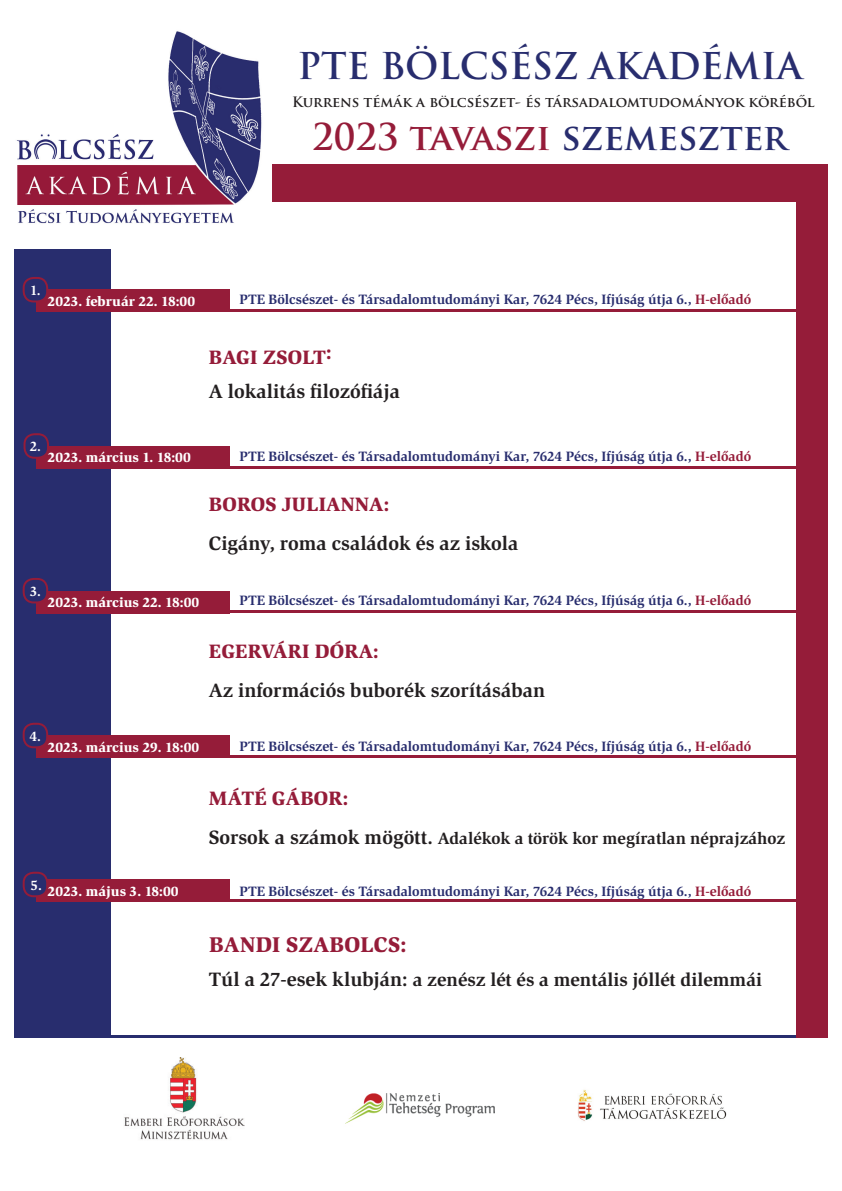
<style>
.page{position:relative;width:842px;height:1191px;background:#fff}
.page>*{position:absolute;margin:0;border:0;box-sizing:border-box;transform-origin:0 0}
.t1{font:700 36px/71px "Trajan Pro";color:#282d6e;text-align:center}
.t2{font:900 22px "Slimbach Itc TOT";letter-spacing:.015em;color:#951c39}
.t3{font:700 20px/39px "Slimbach Itc TOT";color:#231f20}
.t4{font:900 20px "Slimbach Itc TOT";letter-spacing:.015em;color:#951c39}
.t5{font:700 19px "Slimbach Itc TOT";color:#231f20}
.t6{font:700 17px "Slimbach Itc TOT";color:#231f20}
.t7{font:700 14px "Slimbach Itc TOT";color:#282d6e}
.t8{font:900 14px "Slimbach Itc TOT";color:#fff}
.t9{font:700 14px "Trajan Pro";color:#231f20}
.t10{font:700 14px "Slimbach Itc TOT";color:#fff}
.s1{color:#951c39}
.s2{font-weight:900;color:#951c39}
.s3{font-style:inherit}
.s4{font-size:20px}
</style>
<div class="page">
<div style="left:14px;top:249px;width:97px;height:788px;background:#282d6e"></div>
<img style="left:16px;top:31px;width:246px;height:193px">
<div style="left:272px;top:164px;width:556px;height:38px;background:#951c39"></div>
<div style="left:36px;top:289px;width:194px;height:23px;background:#951c39"></div>
<div style="left:24px;top:278px;width:23px;height:23px;background:#282d6e;border-radius:10px"></div>
<div style="left:23px;top:277px;width:25px;height:25px;border:2px solid #951c39;border-radius:10px"></div>
<div style="left:36px;top:446px;width:194px;height:23px;background:#951c39"></div>
<div style="left:25px;top:434px;width:23px;height:24px;background:#282d6e;border-radius:10px"></div>
<div style="left:24px;top:433px;width:25px;height:26px;border:2px solid #951c39;border-radius:10px"></div>
<hr style="left:224px;top:309px;width:604px;height:3px;background:#951c39">
<div style="left:36px;top:590px;width:194px;height:23px;background:#951c39"></div>
<div style="left:24px;top:579px;width:23px;height:23px;background:#282d6e;border-radius:10px"></div>
<div style="left:23px;top:578px;width:25px;height:25px;border:2px solid #951c39;border-radius:10px"></div>
<div style="left:36px;top:735px;width:194px;height:23px;background:#951c39"></div>
<div style="left:24px;top:723px;width:23px;height:24px;background:#282d6e;border-radius:10px"></div>
<div style="left:23px;top:722px;width:25px;height:26px;border:2px solid #951c39;border-radius:10px"></div>
<div style="left:36px;top:879px;width:194px;height:23px;background:#951c39"></div>
<div style="left:24px;top:872px;width:23px;height:24px;background:#282d6e;border-radius:10px"></div>
<div style="left:23px;top:871px;width:25px;height:26px;border:2px solid #951c39;border-radius:10px"></div>
<hr style="left:24px;top:1035px;width:793px;height:2px;background:#282d6e">
<div style="left:797px;top:194px;width:31px;height:843px;background:#951c39"></div>
<hr style="left:224px;top:466px;width:604px;height:3px;background:#951c39">
<hr style="left:224px;top:610px;width:604px;height:3px;background:#951c39">
<hr style="left:224px;top:755px;width:604px;height:3px;background:#951c39">
<hr style="left:224px;top:899px;width:604px;height:3px;background:#951c39">
<img style="left:578px;top:1089px;width:149px;height:32px">
<img style="left:345px;top:1093px;width:150px;height:31px">
<img style="left:124px;top:1057px;width:120px;height:83px">
<h1 class="t1" style="left:298px;top:31px;width:506px">PTE BÖLCSÉSZ AKADÉMIA<br><span class="s1">2023 tavaszi</span> szemeszter</h1>
<p class="t9" style="left:292px;top:93px;width:524px">Kurrens témák a bölcsészet- és társadalomtudományok köréből</p>
<p class="t10" style="left:30px;top:282px;width:12px">1.</p>
<p class="t8" style="left:48px;top:293px;width:149px">2023. február 22. 18:00</p>
<p class="t7" style="left:240px;top:291px;width:513px">PTE Bölcsészet- és Társadalomtudományi Kar, 7624 Pécs, Ifjúság útja 6., <span class="s1">H-előadó</span></p>
<h3 class="t3" style="left:209px;top:340px;width:193px;line-height:34px"><span class="s2">BAGI ZSOLT</span><sup>:<br></sup>A lokalitás filozófiája</h3>
<p class="t10" style="left:30px;top:438px;width:13px">2.</p>
<p class="t8" style="left:48px;top:449px;width:145px">2023. március 1. 18:00</p>
<p class="t7" style="left:240px;top:448px;width:513px">PTE Bölcsészet- és Társadalomtudományi Kar, 7624 Pécs, Ifjúság útja 6., <span class="s1">H-előadó</span></p>
<h3 class="t3" style="left:209px;top:485px;width:311px"><span class="s2">BOROS JULIANNA</span><span class="s2">:<br></span>Cigány, roma családok és az iskola</h3>
<p class="t10" style="left:30px;top:582px;width:13px">3.</p>
<p class="t8" style="left:48px;top:594px;width:153px">2023. március 22. 18:00</p>
<p class="t7" style="left:240px;top:592px;width:513px">PTE Bölcsészet- és Társadalomtudományi Kar, 7624 Pécs, Ifjúság útja 6., <span class="s1">H-előadó</span></p>
<h3 class="t3" style="left:209px;top:632px;width:338px"><span class="s2">EGERVÁRI DÓRA</span><span class="s2">:<br></span>Az információs buborék szorításában</h3>
<p class="t10" style="left:30px;top:727px;width:13px">4.</p>
<p class="t8" style="left:48px;top:738px;width:153px">2023. március 29. 18:00</p>
<p class="t7" style="left:240px;top:738px;width:513px">PTE Bölcsészet- és Társadalomtudományi Kar, 7624 Pécs, Ifjúság útja 6., <span class="s1">H-előadó</span></p>
<p class="t10" style="left:31px;top:876px;width:13px">5.</p>
<p class="t8" style="left:48px;top:882px;width:132px">2023. május 3. 18:00</p>
<h3 class="t4" style="left:209px;top:786px;width:141px">MÁTÉ GÁBOR<span class="s3">:</span></h3>
<p class="t6" style="left:209px;top:828px;width:578px"><span class="s4">Sorsok a számok mögött.</span> Adalékok a török kor megíratlan néprajzához</p>
<p class="t7" style="left:240px;top:882px;width:513px">PTE Bölcsészet- és Társadalomtudományi Kar, 7624 Pécs, Ifjúság útja 6., <span class="s1">H-előadó</span></p>
<h2 class="t2" style="left:209px;top:931px;width:199px">BANDI SZABOLCS:</h2>
<h3 class="t5" style="left:209px;top:968px;width:555px"><span class="s4">Túl a 27-esek klubján:</span> a zenész lét és a mentális jóllét dilemmái</h3>
</div>
